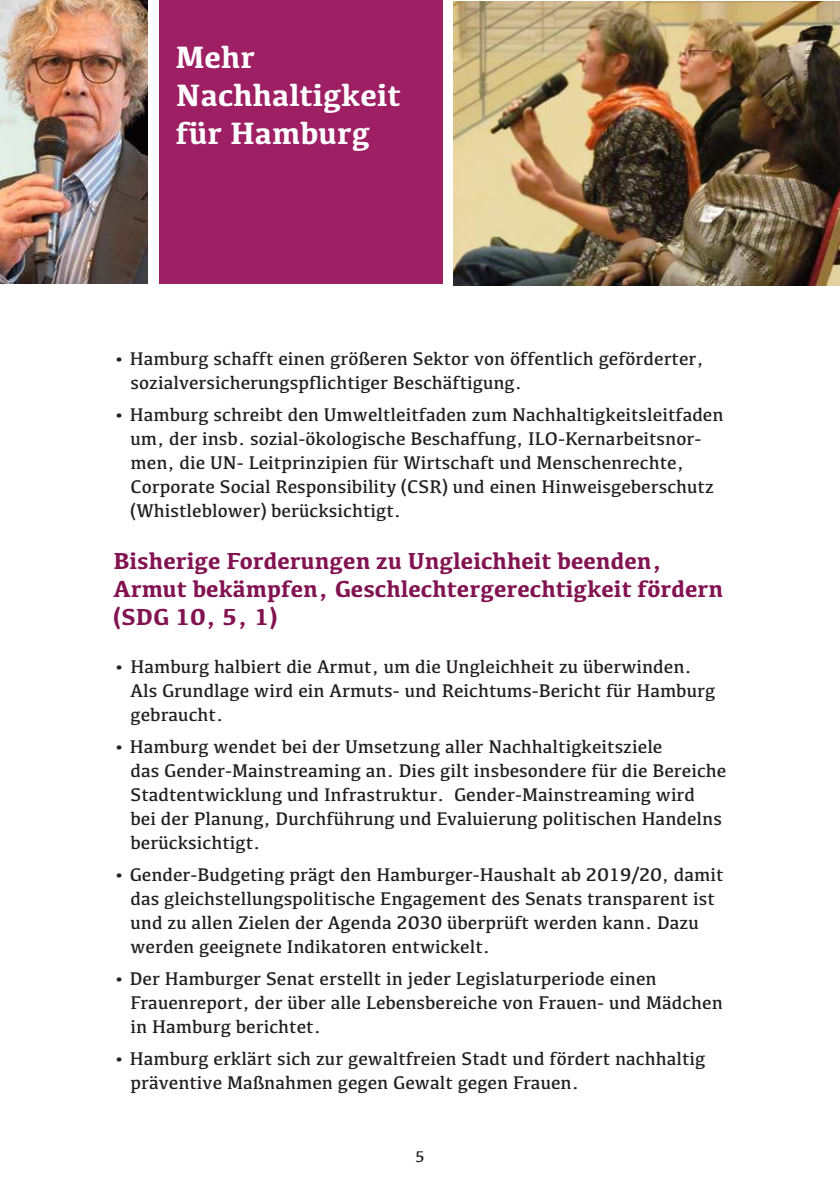
<style>
.page{position:relative;width:840px;height:1191px;background:#fff}
.page>*{position:absolute;margin:0;border:0;box-sizing:border-box;transform-origin:0 0}
.t1{font:700 32px/38.4px "Kefa";color:#fff}
.t2{font:700 24px/28px "Kefa";color:#821251}
.t3{font:19px/24px "Kefa";color:#231f20}
.t4{font:16px "Kefa";color:#231f20}
</style>
<div class="page">
<div style="left:159px;top:0;width:283px;height:283px;background:#9e1f63"></div>
<img style="left:0;top:0;width:147px;height:283px">
<img style="left:453px;top:1px;width:386px;height:284px">
<h1 class="t1" style="left:176px;top:39px;width:226px">Mehr<br>Nachhaltigkeit für Hamburg</h1>
<p class="t3" style="left:130px;top:347px;width:574px;text-indent:-17px">ï Hamburg schafft einen größeren Sektor von öffentlich geförderter, sozialversicherungspflichtiger Beschäftigung.</p>
<p class="t3" style="left:130px;top:403px;width:594px;text-indent:-17px">ï Hamburg schreibt den Umweltleitfaden zum Nachhaltigkeitsleitfaden um, der insb. sozial-ökologische Beschaffung, ILO-Kernarbeitsnor&shy;men, die UN- Leitprinzipien für Wirtschaft und Menschenrechte, Corporate Social Responsibility (CSR) und einen Hinweisgeberschutz (Whistleblower) berücksichtigt.</p>
<p class="t2" style="left:113px;top:548px;width:611px">Bisherige Forderungen zu Ungleichheit beenden,<br>Armut bekämpfen, Geschlechtergerechtigkeit fördern (SDG 10, 5, 1)</p>
<p class="t3" style="left:130px;top:655px;width:586px;text-indent:-17px">ï Hamburg halbiert die Armut, um die Ungleichheit zu überwinden.<br>Als Grundlage wird ein Armuts- und Reichtums-Bericht für Hamburg gebraucht.</p>
<p class="t3" style="left:130px;top:735px;width:597px;text-indent:-17px">ï Hamburg wendet bei der Umsetzung aller Nachhaltigkeitsziele<br>das Gender-Mainstreaming an. Dies gilt insbesondere für die Bereiche Stadtentwicklung und Infrastruktur. Gender-Mainstreaming wird<br>bei der Planung, Durchführung und Evaluierung politischen Handelns berücksichtigt.</p>
<p class="t3" style="left:130px;top:863px;width:594px;text-indent:-17px">ï Gender-Budgeting prägt den Hamburger-Haushalt ab 2019/20, damit das gleichstellungspolitische Engagement des Senats transparent ist und zu allen Zielen der Agenda 2030 überprüft werden kann. Dazu werden geeignete Indikatoren entwickelt.</p>
<p class="t3" style="left:130px;top:967px;width:593px;text-indent:-17px">ï Der Hamburger Senat erstellt in jeder Legislaturperiode einen<br>Frauenreport, der über alle Lebensbereiche von Frauen- und Mädchen in Hamburg berichtet.</p>
<p class="t3" style="left:130px;top:1047px;width:576px;text-indent:-17px">ï Hamburg erklärt sich zur gewaltfreien Stadt und fördert nachhaltig präventive Maßnahmen gegen Gewalt gegen Frauen.</p>
<p class="t4" style="left:415px;top:1149px;width:11px">5</p>
</div>
